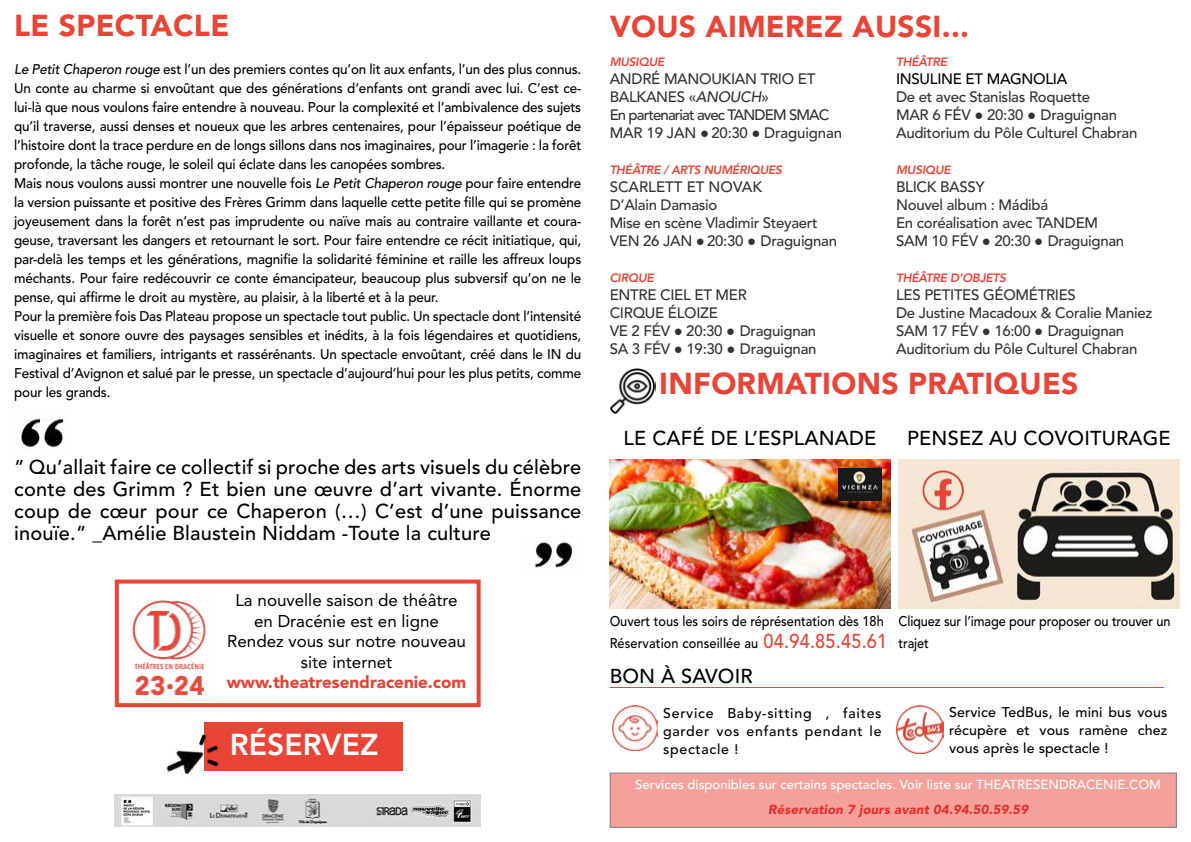
<style>
.page{position:relative;width:1191px;height:842px;background:#fff}
.page>*{position:absolute;margin:0;border:0;box-sizing:border-box;transform-origin:0 0}
.t1{font:900 30px "Avenir LT Pro";letter-spacing:.01em;color:#e94436}
.t2{font:800 30px "Avenir LT Pro";color:#fff}
.t3{font:500 20px/22px "Avenir LT Pro";letter-spacing:.01em;color:#000;text-align:justify}
.t4{font:17px/20.4px "Avenir LT Pro";color:#000;text-align:center}
.t5{font:900 17px "Avenir LT Pro";color:#e74335}
.t6{font:500 15px/18px "Avenir LT Pro";letter-spacing:-.02em;color:#333}
.t7{font:500 15px "Avenir LT Pro";letter-spacing:-.02em;color:#000}
.t8{font:500 14px/19px "Avenir LT Pro";letter-spacing:-.01em;color:#000;scale:.96 1}
.t9{font:500 14px/18px "Avenir LT Pro";letter-spacing:-.01em;color:#000;text-align:justify}
.t10{font:500 14px/22px "Avenir LT Pro";letter-spacing:-.01em;color:#000;scale:.91 1}
.t11{font:500 13px "Avenir LT Pro";color:#fff}
.t12{font:italic 900 13px "Avenir LT Pro";letter-spacing:.01em;color:#e62d2b}
.t13{font:italic 800 12px "Avenir LT Pro";letter-spacing:-.02em;color:#e94436}
.s1{font-style:italic}
.s2{font-family:"Arial";font-weight:900}
.s3{font-size:20px;color:#e94436}
</style>
<div class="page">
<img style="left:21px;top:418px;width:43px;height:31px">
<img style="left:535px;top:542px;width:38px;height:26px">
<hr style="left:609px;top:687px;width:555px;height:1px;background:#e94436">
<div style="left:115px;top:579px;width:365px;height:128px;border:4px solid #e94436"></div>
<img style="left:131px;top:599px;width:75px;height:98px">
<img style="left:610px;top:369px;width:45px;height:45px">
<div style="left:205px;top:722px;width:198px;height:48px;background:#e94436"></div>
<img style="left:166px;top:726px;width:64px;height:49px">
<img style="left:896px;top:706px;width:47px;height:47px">
<div style="left:610px;top:773px;width:566px;height:54px;background:#f4a19a"></div>
<img style="left:609px;top:459px;width:281px;height:149px">
<img style="left:838px;top:468px;width:43px;height:32px">
<img style="left:115px;top:795px;width:365px;height:32px">
<img style="left:613px;top:706px;width:44px;height:44px">
<img style="left:898px;top:460px;width:281px;height:148px">
<h1 class="t1" style="left:14px;top:8px;width:217px">LE SPECTACLE</h1>
<p class="t8" style="left:14px;top:60px;width:592px"><span class="s1">Le Petit Chaperon rouge</span> est l’un des premiers contes qu’on lit aux enfants, l’un des plus connus.<br>Un conte au charme si envoûtant que des générations d’enfants ont grandi avec lui. C’est ce&shy;lui-là que nous voulons faire entendre à nouveau. Pour la complexité et l’ambivalence des sujets qu’il traverse, aussi denses et noueux que les arbres centenaires, pour l’épaisseur poétique de l’histoire dont la trace perdure en de longs sillons dans nos imaginaires, pour l’imagerie : la forêt profonde, la tâche rouge, le soleil qui éclate dans les canopées sombres.<br>Mais nous voulons aussi montrer une nouvelle fois <span class="s1">Le Petit Chaperon rouge</span> pour faire entendre la version puissante et positive des Frères Grimm dans laquelle cette petite fille qui se promène joyeusement dans la forêt n’est pas imprudente ou naïve mais au contraire vaillante et coura&shy;geuse, traversant les dangers et retournant le sort. Pour faire entendre ce récit initiatique, qui, par-delà les temps et les générations, magnifie la solidarité féminine et raille les affreux loups méchants. Pour faire redécouvrir ce conte émancipateur, beaucoup plus subversif qu’on ne le pense, qui affirme le droit au mystère, au plaisir, à la liberté et à la peur.<br>Pour la première fois Das Plateau propose un spectacle tout public. Un spectacle dont l’intensité visuelle et sonore ouvre des paysages sensibles et inédits, à la fois légendaires et quotidiens, imaginaires et familiers, intrigants et rassérénants. Un spectacle envoûtant, créé dans le IN du Festival d’Avignon et salué par le presse, un spectacle d’aujourd’hui pour les plus petits, comme pour les grands.</p>
<h2 class="t3" style="left:14px;top:456px;width:569px">“ Qu’allait faire ce collectif si proche des arts visuels du célèbre conte des Grimm ? Et bien une œuvre d’art vivante. Énorme coup de cœur pour ce Chaperon (…) C’est d’une puissance inouïe.” _Amélie Blaustein Niddam -Toute la culture</h2>
<p class="t4" style="left:227px;top:590px;width:240px">La nouvelle saison de théâtre en Dracénie est en ligne<br>Rendez vous sur notre nouveau site internet</p>
<p class="t5" style="left:227px;top:672px;width:241px">www.theatresendracenie.com</p>
<h1 class="t2" style="left:230px;top:726px;width:150px">RÉSERVEZ</h1>
<h1 class="t1" style="left:609px;top:8px;width:361px">VOUS AIMEREZ AUSSI...</h1>
<p class="t13" style="left:609px;top:54px;width:56px">MUSIQUE</p>
<p class="t6" style="left:609px;top:70px;width:234px">ANDRÉ MANOUKIAN TRIO ET<br>BALKANES «<span class="s1">ANOUCH</span>»<br>En partenariat avec TANDEM SMAC<br>MAR 19 JAN <span class="s2">●</span> 20:30 <span class="s2">●</span> Draguignan</p>
<p class="t13" style="left:609px;top:162px;width:174px">THÉÂTRE / ARTS NUMÉRIQUES</p>
<p class="t6" style="left:609px;top:178px;width:229px">SCARLETT ET NOVAK<br>D’Alain Damasio<br>Mise en scène Vladimir Steyaert<br>VEN 26 JAN <span class="s2">●</span> 20:30 <span class="s2">●</span> Draguignan</p>
<p class="t13" style="left:609px;top:270px;width:46px">CIRQUE</p>
<p class="t6" style="left:609px;top:286px;width:208px">ENTRE CIEL ET MER<br>CIRQUE ÉLOIZE<br>VE 2 FÉV <span class="s2">●</span> 20:30 <span class="s2">●</span> Draguignan<br>SA 3 FÉV <span class="s2">●</span> 19:30 <span class="s2">●</span> Draguignan</p>
<p class="t13" style="left:896px;top:55px;width:53px">THÉÂTRE</p>
<p class="t7" style="left:896px;top:70px;width:173px">INSULINE ET MAGNOLIA</p>
<p class="t6" style="left:896px;top:88px;width:243px">De et avec Stanislas Roquette<br>MAR 6 FÉV <span class="s2">●</span> 20:30 <span class="s2">●</span> Draguignan<br>Auditorium du Pôle Culturel Chabran</p>
<p class="t13" style="left:896px;top:163px;width:56px">MUSIQUE</p>
<p class="t6" style="left:896px;top:178px;width:230px">BLICK BASSY<br>Nouvel album : Mádibá<br>En coréalisation avec TANDEM<br>SAM 10 FÉV <span class="s2">●</span> 20:30 <span class="s2">●</span> Draguignan</p>
<p class="t13" style="left:896px;top:271px;width:111px">THÉÂTRE D’OBJETS</p>
<p class="t6" style="left:896px;top:286px;width:258px">LES PETITES GÉOMÉTRIES<br>De Justine Macadoux &amp; Coralie Maniez<br>SAM 17 FÉV <span class="s2">●</span> 16:00 <span class="s2">●</span> Draguignan<br>Auditorium du Pôle Culturel Chabran</p>
<h1 class="t1" style="left:659px;top:365px;width:421px">INFORMATIONS PRATIQUES</h1>
<h2 class="t3" style="left:623px;top:427px;width:254px">LE CAFÉ DE L’ESPLANADE</h2>
<h2 class="t3" style="left:907px;top:427px;width:265px">PENSEZ AU COVOITURAGE</h2>
<p class="t10" style="left:609px;top:611px;width:307px">Ouvert tous les soirs de réprésentation dès 18h<br>Réservation conseillée au <span class="s3">04.94.85.45.61</span></p>
<h2 class="t3" style="left:609px;top:665px;width:144px">BON À SAVOIR</h2>
<p class="t10" style="left:898px;top:610px;width:300px">Cliquez sur l’image pour proposer ou trouver un trajet</p>
<p class="t9" style="left:949px;top:703px;width:220px">Service TedBus, le mini bus vous récupère et vous ramène chez vous après le spectacle !</p>
<p class="t11" style="left:635px;top:777px;width:527px">Services disponibles sur certains spectacles. Voir liste sur THEATRESENDRACENIE.COM</p>
<p class="t12" style="left:768px;top:802px;width:262px">Réservation 7 jours avant 04.94.50.59.59</p>
<p class="t9" style="left:663px;top:704px;width:220px">Service Baby-sitting , faites garder vos enfants pendant le spectacle !</p>
</div>
